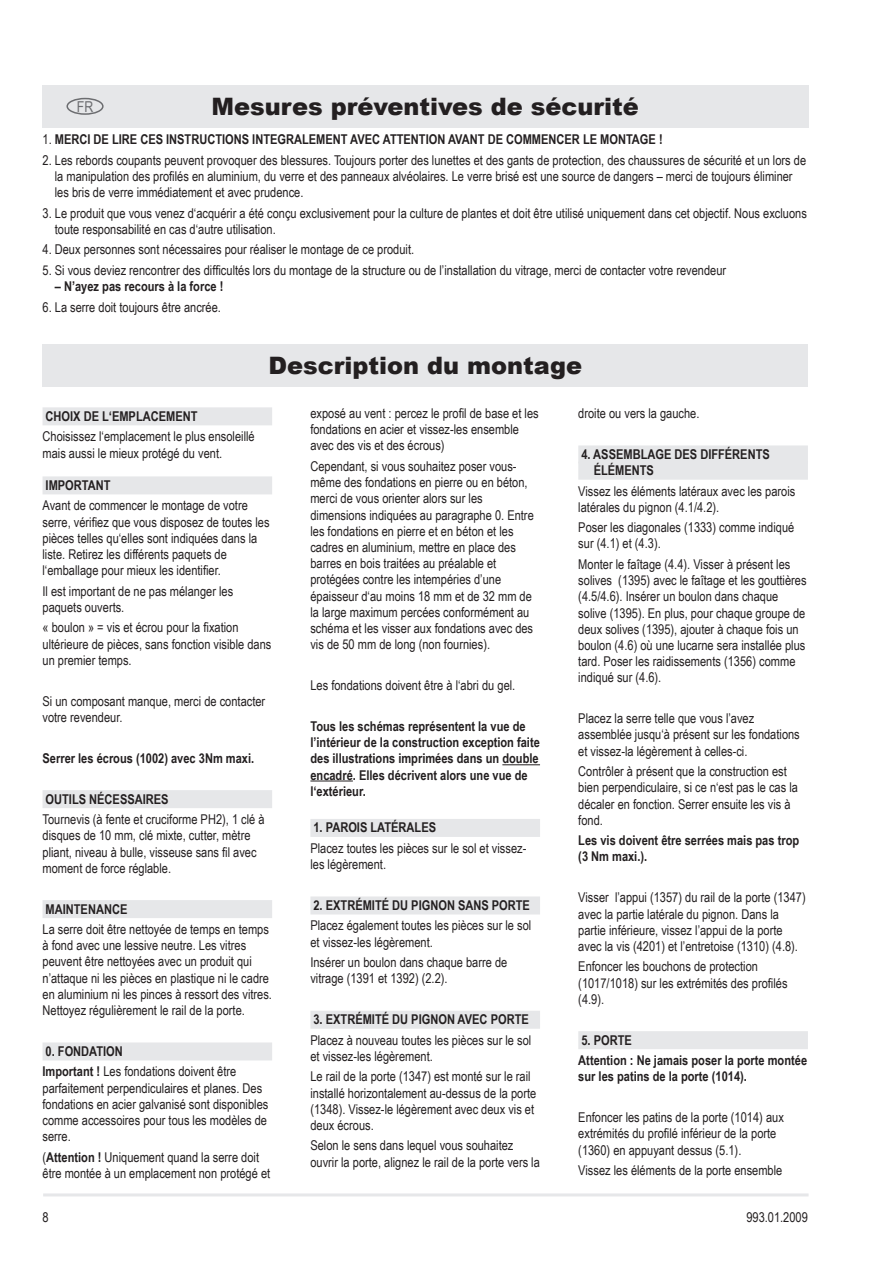
<style>
.page{position:relative;width:893px;height:1263px;background:#fff}
.page>*{position:absolute;margin:0;border:0;box-sizing:border-box;transform-origin:0 0}
.t1{font:900 24px "Arial";color:#231f20}
.t2{font:15px "Arial Narrow";color:#6c6d70}
.t3{font:13.5px/16.2px "Arial Narrow";color:#231f20}
.t4{font:700 13.5px/16.2px "Arial Narrow";color:#231f20}
.s1{font-weight:400}
.s2{font-weight:700}
</style>
<div class="page">
<hr style="left:43px;top:1193px;width:766px;height:3px;background:#e6e7e9">
<div style="left:43px;top:407px;width:229px;height:18px;background:#e6e7e9"></div>
<div style="left:43px;top:476px;width:229px;height:18px;background:#e6e7e9"></div>
<div style="left:43px;top:790px;width:229px;height:18px;background:#e6e7e9"></div>
<div style="left:43px;top:900px;width:229px;height:18px;background:#e6e7e9"></div>
<div style="left:43px;top:1042px;width:229px;height:18px;background:#e6e7e9"></div>
<hr style="left:502px;top:764px;width:38px;height:1px;background:#231f20">
<hr style="left:310px;top:780px;width:43px;height:1px;background:#231f20">
<div style="left:310px;top:819px;width:230px;height:18px;background:#e6e7e9"></div>
<div style="left:310px;top:896px;width:230px;height:18px;background:#e6e7e9"></div>
<div style="left:310px;top:1011px;width:230px;height:18px;background:#e6e7e9"></div>
<div style="left:578px;top:445px;width:230px;height:18px;background:#e6e7e9"></div>
<div style="left:578px;top:462px;width:230px;height:18px;background:#e6e7e9"></div>
<div style="left:578px;top:1031px;width:230px;height:18px;background:#e6e7e9"></div>
<div style="left:43px;top:85px;width:765px;height:43px;background:#e6e7e9"></div>
<div style="left:43px;top:344px;width:765px;height:43px;background:#e6e7e9"></div>
<div style="left:66px;top:98px;width:38px;height:17px;border:2px solid #6c6d70;border-radius:50%"></div>
<h1 class="t1" style="left:212px;top:89px;width:429px">Mesures préventives de sécurité</h1>
<h1 class="t1" style="left:219px;top:89px;width:414px">SICHERHEITSVORKEHRUNGEN</h1>
<p class="t2" style="left:77px;top:95px;width:18px">FR</p>
<p class="t4" style="left:43px;top:131px;width:261px"><span class="s1">1.</span> MERCI DE LIRE CES INSTRUCTIONS INTEGRALEME</p>
<p class="t4" style="left:333px;top:131px;width:58px">NT AVEC ATTE</p>
<p class="t4" style="left:411px;top:131px;width:105px">NTION AVANT DE COMME</p>
<p class="t4" style="left:549px;top:131px;width:116px">NCER LE MONTAGE !</p>
<p class="t3" style="left:55px;top:152px;width:753px;text-indent:-12px">2. Les rebords coupants peuvent provoquer des blessures. Toujours porter des lunettes et des gants de protection, des chaussures de sécurité et un lors de la manipulation des profilés en aluminium, du verre et des panneaux alvéolaires. Le verre brisé est une source de dangers – merci de toujours éliminer les bris de verre immédiatement et avec prudence.</p>
<p class="t3" style="left:55px;top:204px;width:753px;text-indent:-12px">3. Le produit que vous venez d‘acquérir a été conçu exclusivement pour la culture de plantes et doit être utilisé uniquement dans cet objectif. Nous excluons toute responsabilité en cas d‘autre utilisation.</p>
<p class="t3" style="left:43px;top:241px;width:373px">4. Deux personnes sont nécessaires pour réaliser le montage de ce produit.</p>
<p class="t3" style="left:43px;top:261px;width:685px">5. Si vous deviez rencontrer des difficultés lors du montage de la structure ou de l’installation du vitrage, merci de contacter votre revendeur</p>
<p class="t4" style="left:55px;top:278px;width:170px">– N’ayez pas recours à la force !</p>
<p class="t3" style="left:43px;top:298px;width:180px">6. La serre doit toujours être ancrée.</p>
<h1 class="t1" style="left:268px;top:348px;width:315px">Description du montage</h1>
<p class="t4" style="left:46px;top:407px;width:99px">CHOIX DE L‘EMPLACEME</p>
<p class="t4" style="left:183px;top:407px;width:16px">NT</p>
<p class="t3" style="left:43px;top:428px;width:214px">Choisissez l‘emplacement le plus ensoleillé mais aussi le mieux protégé du vent.</p>
<p class="t4" style="left:46px;top:476px;width:66px">IMPORTANT</p>
<p class="t3" style="left:43px;top:497px;width:229px">Avant de commencer le montage de votre serre, vérifiez que vous disposez de toutes les pièces telles qu‘elles sont indiquées dans la liste. Retirez les différents paquets de l‘emballage pour mieux les identifier.</p>
<p class="t3" style="left:43px;top:582px;width:192px">Il est important de ne pas mélanger les paquets ouverts.</p>
<p class="t3" style="left:43px;top:619px;width:230px">« boulon » = vis et écrou pour la fixation ultérieure de pièces, sans fonction visible dans un premier temps.</p>
<p class="t3" style="left:43px;top:692px;width:224px">Si un composant manque, merci de contacter votre revendeur.</p>
<p class="t4" style="left:43px;top:749px;width:213px">Serrer les écrous (1002) avec 3Nm maxi.</p>
<p class="t4" style="left:46px;top:790px;width:125px">OUTILS NÉCESSAIRES</p>
<p class="t3" style="left:43px;top:811px;width:224px">Tournevis (à fente et cruciforme PH2), 1 clé à disques de 10 mm, clé mixte, cutter, mètre pliant, niveau à bulle, visseuse sans fil avec moment de force réglable.</p>
<p class="t4" style="left:46px;top:900px;width:75px">MAINTENANCE</p>
<p class="t3" style="left:43px;top:921px;width:231px">La serre doit être nettoyée de temps en temps à fond avec une lessive neutre. Les vitres peuvent être nettoyées avec un produit qui n’attaque ni les pièces en plastique ni le cadre en aluminium ni les pinces à ressort des vitres.<br>Nettoyez régulièrement le rail de la porte.</p>
<p class="t3" style="left:43px;top:1040px;width:195px;line-height:20.4px"><span class="s2">0. FONDATION<br>Important !</span> Les fondations doivent être</p>
<p class="t3" style="left:43px;top:1079px;width:227px">parfaitement perpendiculaires et planes. Des fondations en acier galvanisé sont disponibles comme accessoires pour tous les modèles de serre.</p>
<p class="t3" style="left:43px;top:1148px;width:229px">(<span class="s2">Attention !</span> Uniquement quand la serre doit être montée à un emplacement non protégé et</p>
<p class="t3" style="left:43px;top:1208px;width:8px">8</p>
<p class="t3" style="left:310px;top:405px;width:230px">exposé au vent : percez le profil de base et les fondations en acier et vissez-les ensemble avec des vis et des écrous)</p>
<p class="t3" style="left:310px;top:458px;width:225px">Cependant, si vous souhaitez poser vous&shy;même des fondations en pierre ou en béton, merci de vous orienter alors sur les dimensions indiquées au paragraphe 0. Entre les fondations en pierre et en béton et les cadres en aluminium, mettre en place des barres en bois traitées au préalable et protégées contre les intempéries d’une épaisseur d‘au moins 18 mm et de 32 mm de la large maximum percées conformément au schéma et les visser aux fondations avec des vis de 50 mm de long (non fournies).</p>
<p class="t3" style="left:310px;top:677px;width:206px">Les fondations doivent être à l‘abri du gel.</p>
<p class="t4" style="left:310px;top:717px;width:231px">Tous les schémas représentent la vue de l’intérieur de la construction exception faite des illustrations imprimées dans un double encadré. Elles décrivent alors une vue de l‘extérieur.</p>
<p class="t4" style="left:313px;top:819px;width:124px">1. PAROIS LATÉRALES</p>
<p class="t3" style="left:310px;top:839px;width:217px">Placez toutes les pièces sur le sol et vissez&shy;les légèrement.</p>
<p class="t4" style="left:313px;top:896px;width:211px">2. EXTRÉMITÉ DU PIGNON SANS PORTE</p>
<p class="t3" style="left:310px;top:917px;width:222px">Placez également toutes les pièces sur le sol et vissez-les légèrement.</p>
<p class="t3" style="left:310px;top:954px;width:198px">Insérer un boulon dans chaque barre de vitrage (1391 et 1392) (2.2).</p>
<p class="t4" style="left:313px;top:1011px;width:209px">3. EXTRÉMITÉ DU PIGNON AVEC PORTE</p>
<p class="t3" style="left:310px;top:1031px;width:222px">Placez à nouveau toutes les pièces sur le sol et vissez-les légèrement.</p>
<p class="t3" style="left:310px;top:1068px;width:227px">Le rail de la porte (1347) est monté sur le rail installé horizontalement au-dessus de la porte (1348). Vissez-le légèrement avec deux vis et deux écrous.</p>
<p class="t3" style="left:310px;top:1137px;width:231px">Selon le sens dans lequel vous souhaitez ouvrir la porte, alignez le rail de la porte vers la</p>
<p class="t3" style="left:578px;top:405px;width:123px">droite ou vers la gauche.</p>
<p class="t4" style="left:594px;top:445px;width:178px;text-indent:-12px">4. ASSEMBLAGE DES DIFFÉRENTS<br>ÉLÉMENTS</p>
<p class="t3" style="left:578px;top:482px;width:218px">Vissez les éléments latéraux avec les parois latérales du pignon (4.1/4.2).</p>
<p class="t3" style="left:578px;top:519px;width:217px">Poser les diagonales (1333) comme indiqué sur (4.1) et (4.3).</p>
<p class="t3" style="left:578px;top:556px;width:230px">Monter le faîtage (4.4). Visser à présent les solives (1395) avec le faîtage et les gouttières (4.5/4.6). Insérer un boulon dans chaque solive (1395). En plus, pour chaque groupe de deux solives (1395), ajouter à chaque fois un boulon (4.6) où une lucarne sera installée plus tard. Poser les raidissements (1356) comme indiqué sur (4.6).</p>
<p class="t3" style="left:578px;top:710px;width:223px">Placez la serre telle que vous l’avez assemblée jusqu‘à présent sur les fondations et vissez-la légèrement à celles-ci.</p>
<p class="t3" style="left:578px;top:763px;width:221px">Contrôler à présent que la construction est bien perpendiculaire, si ce n‘est pas le cas la décaler en fonction. Serrer ensuite les vis à fond.</p>
<p class="t4" style="left:578px;top:832px;width:222px">Les vis doivent être serrées mais pas trop (3 Nm maxi.).</p>
<p class="t3" style="left:578px;top:889px;width:229px">Visser l’appui (1357) du rail de la porte (1347) avec la partie latérale du pignon. Dans la partie inférieure, vissez l’appui de la porte avec la vis (4201) et l’entretoise (1310) (4.8).</p>
<p class="t3" style="left:578px;top:958px;width:211px">Enfoncer les bouchons de protection (1017/1018) sur les extrémités des profilés (4.9).</p>
<p class="t4" style="left:578px;top:1029px;width:230px;line-height:20.4px">5. PORTE<br>Attention : Ne jamais poser la porte montée</p>
<p class="t4" style="left:578px;top:1068px;width:170px">sur les patins de la porte (1014).</p>
<p class="t3" style="left:578px;top:1109px;width:207px">Enfoncer les patins de la porte (1014) aux extrémités du profilé inférieur de la porte (1360) en appuyant dessus (5.1).</p>
<p class="t3" style="left:578px;top:1162px;width:206px">Vissez les éléments de la porte ensemble</p>
<p class="t3" style="left:746px;top:1208px;width:63px">993.01.2009</p>
</div>
